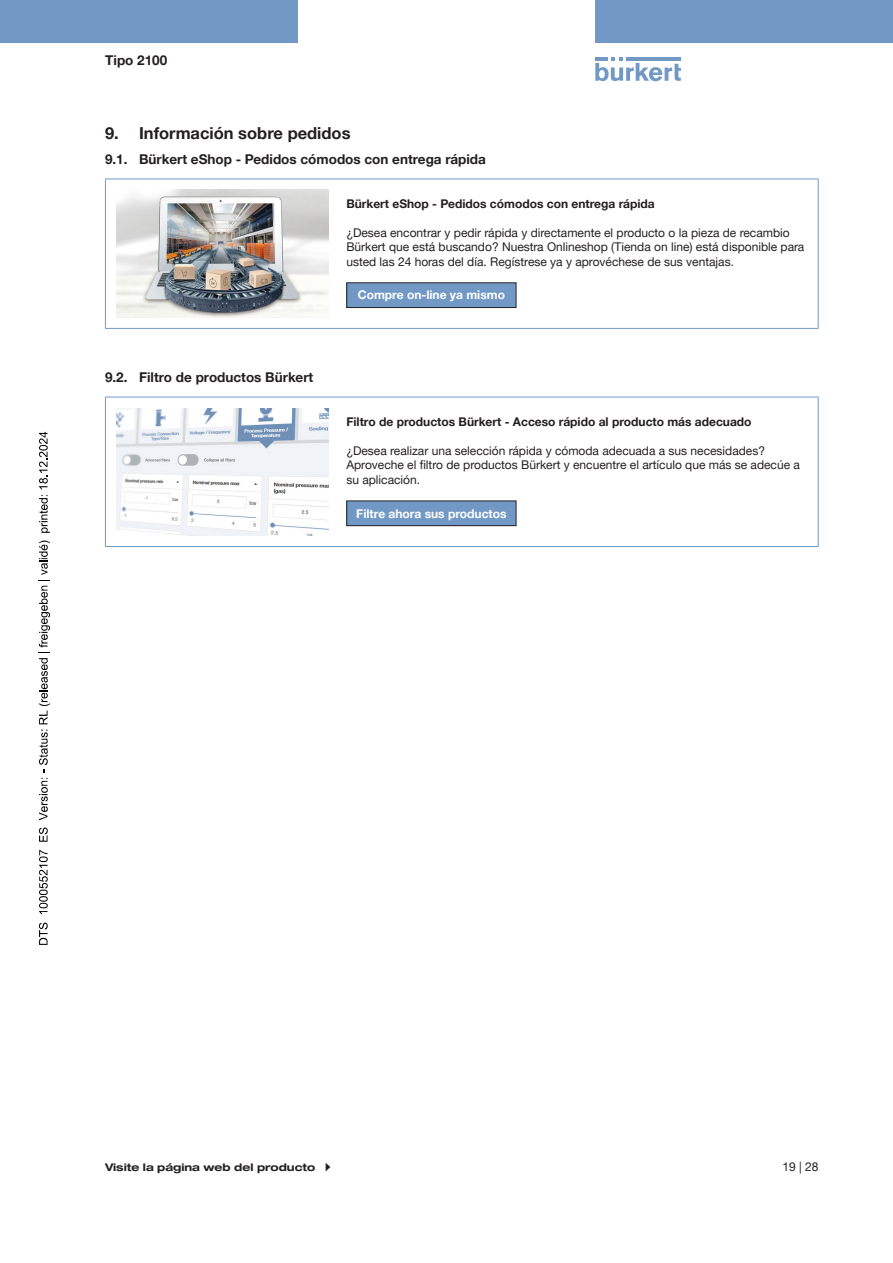
<style>
.page{position:relative;width:893px;height:1263px;background:#fff}
.page>*{position:absolute;margin:0;border:0;box-sizing:border-box;transform-origin:0 0}
.t1{font:700 16.5px "Helvetica Neue LTW1 G";color:#231f20}
.t2{font:700 13.5px "Helvetica Neue LTW1 G";color:#231f20}
.Bodytext___8pt{font:12px/14.4px "Helvetica Neue LTW1 G";color:#231f20}
.Bodytext___8pt___bol{font:700 12px "Helvetica Neue LTW1 G";color:#231f20}
.Bodytext___8pt___bol-2{font:700 12px "Helvetica Neue LTW1 G";color:#fff}
.t3{font:700 expanded 10.5px "Helvetica Neue LTW1 G";color:#231f20}
</style>
<div class="page">
<svg style="left:595px;top:57px;width:86px;height:24px"></svg>
<hr style="left:626px;top:57px;width:55px;height:4px;background:#7299c6">
<div style="left:0;top:0;width:298px;height:42px;background:#7299c6"></div>
<div style="left:595px;top:0;width:298px;height:42px;background:#7299c6"></div>
<hr style="left:338px;top:179px;width:481px;height:1px;background:#7299c6">
<hr style="left:818px;top:179px;width:1px;height:149px;background:#7299c6">
<hr style="left:338px;top:328px;width:481px;height:1px;background:#7299c6">
<hr style="left:105px;top:179px;width:233px;height:1px;background:#7299c6">
<hr style="left:105px;top:179px;width:1px;height:149px;background:#7299c6">
<hr style="left:105px;top:328px;width:233px;height:1px;background:#7299c6">
<img style="left:116px;top:190px;width:213px;height:127px">
<div style="left:347px;top:283px;width:169px;height:25px;background:#7299c6"></div>
<div style="left:346px;top:282px;width:170px;height:26px;border:1px solid #231f20"></div>
<hr style="left:338px;top:397px;width:481px;height:1px;background:#7299c6">
<hr style="left:818px;top:397px;width:1px;height:149px;background:#7299c6">
<hr style="left:338px;top:546px;width:481px;height:1px;background:#7299c6">
<hr style="left:105px;top:397px;width:233px;height:1px;background:#7299c6">
<hr style="left:105px;top:397px;width:1px;height:149px;background:#7299c6">
<hr style="left:105px;top:546px;width:233px;height:1px;background:#7299c6">
<img style="left:116px;top:408px;width:213px;height:128px">
<div style="left:347px;top:501px;width:169px;height:25px;background:#7299c6"></div>
<div style="left:346px;top:500px;width:170px;height:26px;border:1px solid #231f20"></div>
<svg style="left:39px;top:922px;width:9px;height:23px"></svg>
<svg style="left:39px;top:850px;width:9px;height:64px"></svg>
<svg style="left:39px;top:827px;width:9px;height:15px"></svg>
<svg style="left:39px;top:540px;width:11px;height:280px"></svg>
<svg style="left:39px;top:495px;width:11px;height:38px"></svg>
<svg style="left:39px;top:432px;width:9px;height:57px"></svg>
<p class="t2" style="left:105px;top:52px;width:64px">Tipo 2100</p>
<p class="t1" style="left:105px;top:123px;width:247px">9. Información sobre pedidos</p>
<p class="t2" style="left:105px;top:151px;width:382px">9.1. Bürkert eShop - Pedidos cómodos con entrega rápida</p>
<p class="Bodytext___8pt___bol" style="left:346px;top:196px;width:310px">Bürkert eShop - Pedidos cómodos con entrega rápida</p>
<p class="Bodytext___8pt" style="left:346px;top:225px;width:459px">¿Desea encontrar y pedir rápida y directamente el producto o la pieza de recambio<br>Bürkert que está buscando? Nuestra Onlineshop (Tienda on line) está disponible para usted las 24 horas del día. Regístrese ya y aprovéchese de sus ventajas.</p>
<p class="Bodytext___8pt___bol-2" style="left:358px;top:288px;width:149px">Compre on-line ya mismo</p>
<p class="t2" style="left:105px;top:369px;width:210px">9.2. Filtro de productos Bürkert</p>
<p class="Bodytext___8pt___bol" style="left:346px;top:414px;width:407px">Filtro de productos Bürkert - Acceso rápido al producto más adecuado</p>
<p class="Bodytext___8pt" style="left:346px;top:443px;width:455px">¿Desea realizar una selección rápida y cómoda adecuada a sus necesidades?<br>Aproveche el filtro de productos Bürkert y encuentre el artículo que más se adecúe a su aplicación.</p>
<p class="Bodytext___8pt___bol-2" style="left:356px;top:506px;width:152px">Filtre ahora sus productos</p>
<p class="t3" style="left:105px;top:1161px;width:212px">Visite la página web del producto</p>
<p class="Bodytext___8pt" style="left:782px;top:1159px;width:38px">19 | 28</p>
</div>
